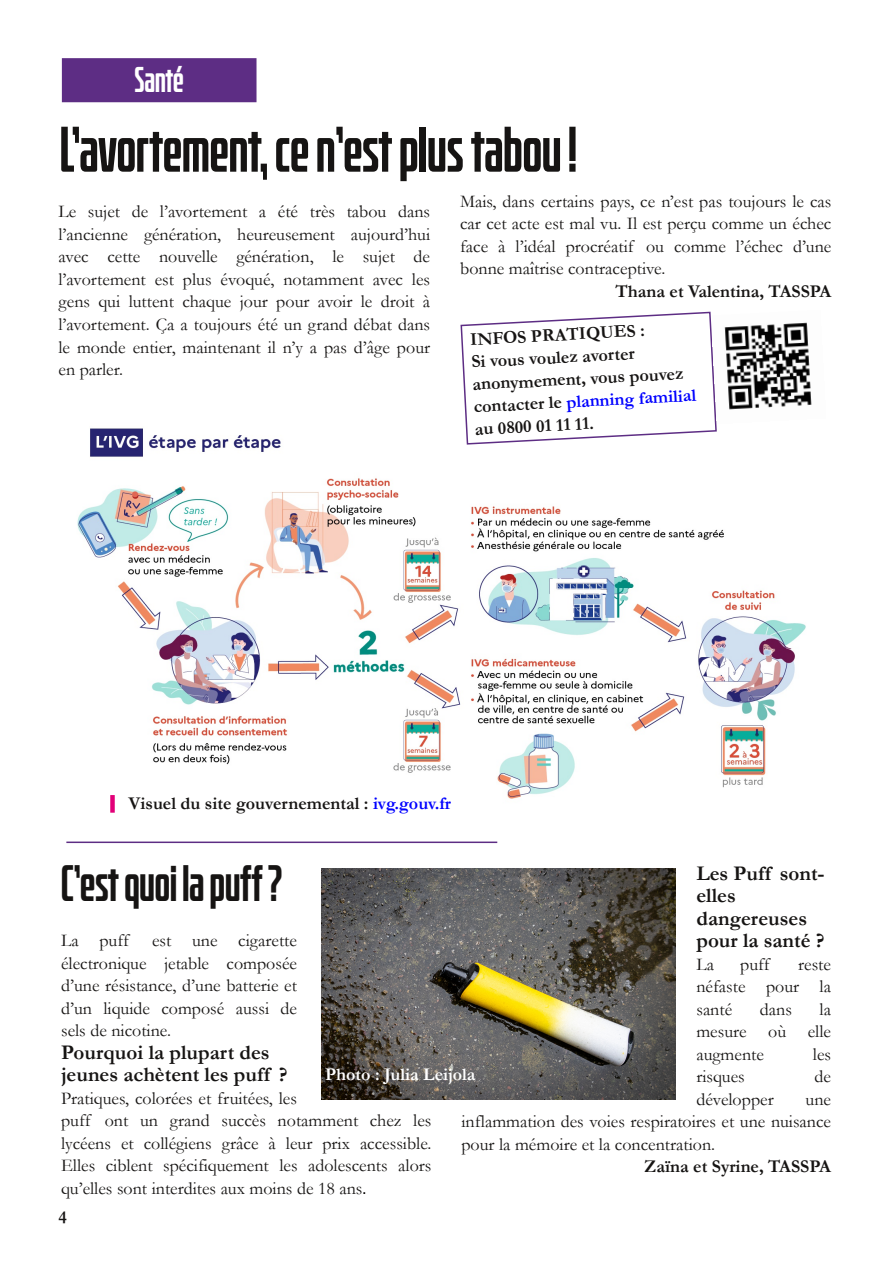
<style>
.page{position:relative;width:893px;height:1263px;background:#fff}
.page>*{position:absolute;margin:0;border:0;box-sizing:border-box;transform-origin:0 0}
.t1{font:700 57px "Bitcrusher Cd Rg";color:#161413}
.t2{font:700 45px "Bitcrusher Cd Rg";color:#161413}
.t3{font:700 31.5px "Bitcrusher Cd Rg";letter-spacing:-.005em;color:#fff}
.t4{font:700 21px/22.5px "Garamond";color:#161413}
.t5{font:18px/22.5px "Garamond";color:#161413;text-align:justify}
.t6{font:700 18px/22.5px "Garamond";color:#161413}
.t7{font:700 18px "Garamond";color:#fff}
.s1{color:#00f}
</style>
<div class="page">
<div style="left:63px;top:59px;width:193px;height:42px;background:#5d2d84"></div>
<div style="left:62px;top:58px;width:194px;height:44px;border:2px solid #5d2d84"></div>
<img style="left:321px;top:868px;width:354px;height:232px">
<img style="left:77px;top:428px;width:729px;height:371px">
<svg style="left:460px;top:311px;width:258px;height:134px"></svg>
<img style="left:712px;top:311px;width:100px;height:112px">
<div style="left:110px;top:795px;width:5px;height:18px;background:#e20078"></div>
<hr style="left:66px;top:841px;width:431px;height:2px;background:#5d2d84">
<h3 class="t3" style="left:134px;top:59px;width:51px">Ѕаnté</h3>
<h1 class="t1" style="left:60px;top:113px;width:518px">L’аνоrtемеnt,сеn’еѕtрluѕtаbоu!</h1>
<p class="t5" style="left:58px;top:201px;width:373px">Le sujet de l’avortement a été très tabou dans l’ancienne génération, heureusement aujourd’hui avec cette nouvelle génération, le sujet de l’avortement est plus évoqué, notamment avec les gens qui luttent chaque jour pour avoir le droit à l’avortement. Ça a toujours été un grand débat dans le monde entier, maintenant il n’y a pas d’âge pour en parler.</p>
<p class="t5" style="left:460px;top:190px;width:373px">Mais, dans certains pays, ce n’est pas toujours le cas car cet acte est mal vu. Il est perçu comme un échec face à l’idéal procréatif ou comme l’échec d’une bonne maîtrise contraceptive.</p>
<p class="t6" style="left:615px;top:280px;width:217px">Thana et Valentina, TASSPA</p>
<p class="t6" style="left:470px;top:328px;width:224px;rotate:-3deg">INFOS PRATIQUES :<br>Si vous voulez avorter anonymement, vous pouvez contacter le <span class="s1">planning familial </span>au 0800 01 11 11.</p>
<p class="t6" style="left:129px;top:792px;width:324px">Visuel du site gouvernemental : <span class="s1">ivg.gouv.fr</span></p>
<h2 class="t2" style="left:61px;top:855px;width:223px">С’еѕtquоі lарuff?</h2>
<p class="t5" style="left:61px;top:930px;width:69px">La puff</p>
<p class="t4" style="left:696px;top:862px;width:130px">Les Puff sont&shy;elles dangereuses pour la santé ?</p>
<p class="t5" style="left:696px;top:953px;width:19px">La</p>
<p class="t5" style="left:740px;top:953px;width:31px">puff</p>
<p class="t5" style="left:61px;top:930px;width:237px;text-indent:91px">est une cigarette électronique jetable composée d’une résistance, d’une batterie et d’un liquide composé aussi de sels de nicotine.</p>
<p class="t4" style="left:61px;top:1041px;width:228px">Pourquoi la plupart des jeunes achètent les puff ?</p>
<p class="t5" style="left:61px;top:1087px;width:372px;text-align:left">Pratiques, colorées et fruitées, les<br>puff ont un grand succès notamment chez les lycéens et collégiens grâce à leur prix accessible.<br>Elles ciblent spécifiquement les adolescents alors qu’elles sont interdites aux moins de 18 ans</p>
<p class="t5" style="left:696px;top:953px;width:136px;text-indent:102px">reste néfaste pour la santé</p>
<p class="t5" style="left:760px;top:998px;width:34px">dans</p>
<p class="t5" style="left:696px;top:998px;width:136px;text-indent:123px">la mesure où elle augmente</p>
<p class="t5" style="left:813px;top:1043px;width:20px">les</p>
<p class="t7" style="left:325px;top:1065px;width:152px">Photo : Julia Leijola</p>
<p class="t5" style="left:696px;top:1065px;width:50px">risques</p>
<p class="t5" style="left:815px;top:1065px;width:18px">de</p>
<p class="t5" style="left:696px;top:1088px;width:79px">développer</p>
<p class="t5" style="left:461px;top:1088px;width:371px;text-indent:344px">une inflammation des voies respiratoires et une nuisance pour la mémoire et la concentration.</p>
<p class="t6" style="left:644px;top:1155px;width:188px">Zaïna et Syrine, TASSPA</p>
<p class="t6" style="left:58px;top:1206px;width:10px">4</p>
</div>
